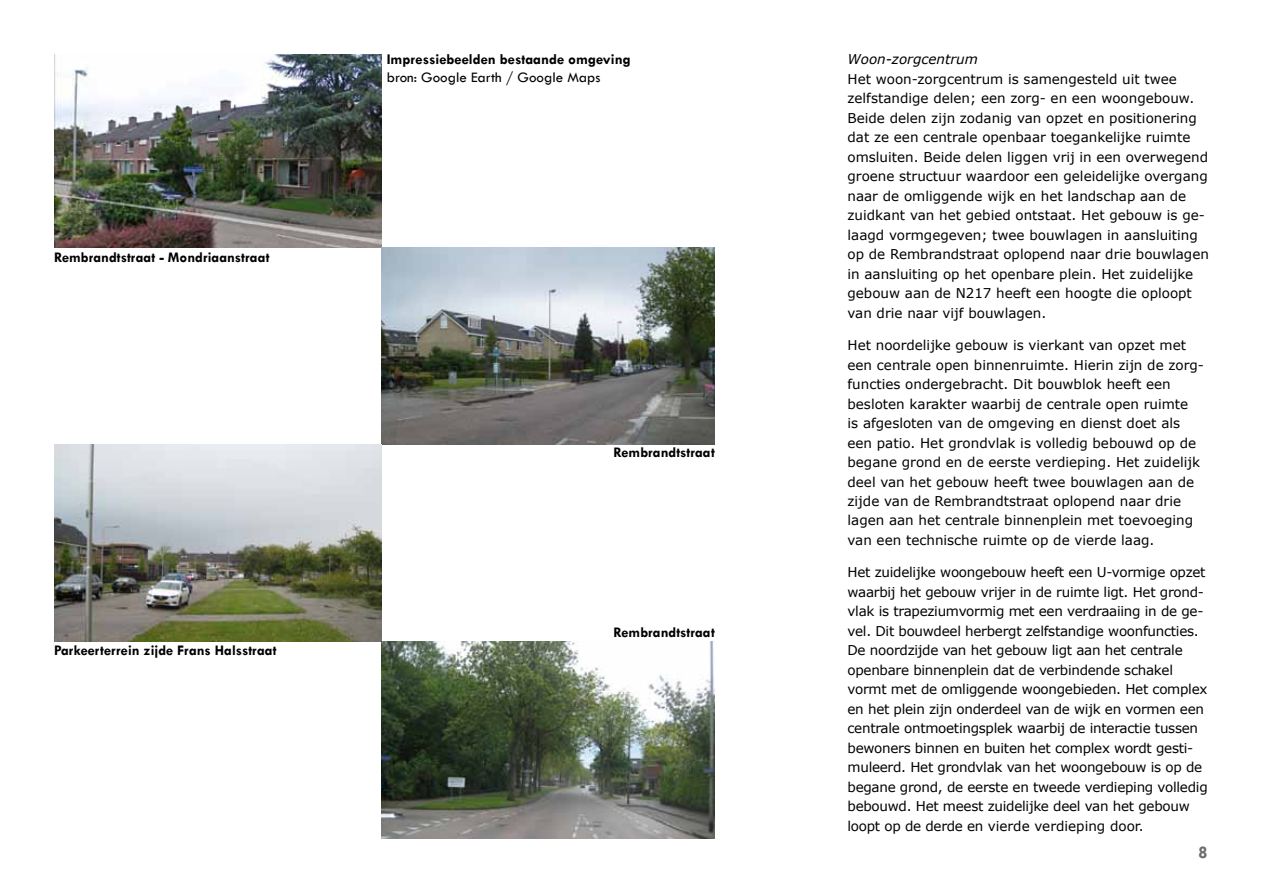
<style>
.page{position:relative;width:1263px;height:893px;background:#fff}
.page>*{position:absolute;margin:0;border:0;box-sizing:border-box;transform-origin:0 0}
.t1{font:700 18px "Tw Cen";color:#6d6e71}
.t2{font:700 15px "Tw Cen";color:#000}
.t3{font:15px "Tw Cen";color:#000}
.t4{font:700 14.7px "Tw Cen";color:#000}
.t5{font:13.5px/19.5px "Verdana";color:#000}
.t6{font:13.5px/19.5px "Verdana";letter-spacing:-.02em;color:#000}
.t7{font:italic 13.5px "Verdana";color:#000}
</style>
<div class="page">
<img style="left:54px;top:54px;width:327px;height:194px">
<img style="left:381px;top:248px;width:334px;height:196px">
<img style="left:54px;top:444px;width:327px;height:198px">
<img style="left:381px;top:642px;width:334px;height:197px">
<p class="t4" style="left:54px;top:249px;width:217px">Rembrandtstraat - Mondriaanstraat</p>
<p class="t4" style="left:54px;top:642px;width:224px">Parkeerterrein zijde Frans Halsstraat</p>
<p class="t2" style="left:387px;top:51px;width:245px">Impressiebeelden bestaande omgeving</p>
<p class="t3" style="left:387px;top:69px;width:215px">bron: Google Earth / Google Maps</p>
<p class="t4" style="left:613px;top:443px;width:103px">Rembrandtstraat</p>
<p class="t4" style="left:613px;top:623px;width:103px">Rembrandtstraat</p>
<p class="t7" style="left:847px;top:50px;width:132px">Woon-zorgcentrum</p>
<p class="t5" style="left:847px;top:69px;width:363px">Het woon-zorgcentrum is samengesteld uit twee zelfstandige delen; een zorg- en een woongebouw.<br>Beide delen zijn zodanig van opzet en positionering dat ze een centrale openbaar toegankelijke ruimte omsluiten. Beide delen liggen vrij in een overwegend groene structuur waardoor een geleidelijke overgang naar de omliggende wijk en het landschap aan de zuidkant van het gebied ontstaat. Het gebouw is ge&shy;laagd vormgegeven; twee bouwlagen in aansluiting op de Rembrandstraat oplopend naar drie bouwlagen in aansluiting op het openbare plein. Het zuidelijke gebouw aan de N217 heeft een hoogte die oploopt van drie naar vijf bouwlagen.</p>
<p class="t5" style="left:847px;top:335px;width:358px">Het noordelijke gebouw is vierkant van opzet met een centrale open binnenruimte. Hierin zijn de zorg&shy;functies ondergebracht. Dit bouwblok heeft een besloten karakter waarbij de centrale open ruimte<br>is afgesloten van de omgeving en dienst doet als een patio. Het grondvlak is volledig bebouwd op de begane grond en de eerste verdieping. Het zuidelijk deel van het gebouw heeft twee bouwlagen aan de zijde van de Rembrandtstraat oplopend naar drie lagen aan het centrale binnenplein met toevoeging van een technische ruimte op de vierde laag.</p>
<p class="t6" style="left:847px;top:562px;width:362px">Het zuidelijke woongebouw heeft een U-vormige opzet waarbij het gebouw vrijer in de ruimte ligt. Het grond&shy;vlak is trapeziumvormig met een verdraaiing in de ge&shy;vel. Dit bouwdeel herbergt zelfstandige woonfuncties.<br>De noordzijde van het gebouw ligt aan het centrale openbare binnenplein dat de verbindende schakel vormt met de omliggende woongebieden. Het complex en het plein zijn onderdeel van de wijk en vormen een centrale ontmoetingsplek waarbij de interactie tussen bewoners binnen en buiten het complex wordt gesti&shy;muleerd. Het grondvlak van het woongebouw is op de begane grond, de eerste en tweede verdieping volledig bebouwd. Het meest zuidelijke deel van het gebouw loopt op de derde en vierde verdieping door.</p>
<h1 class="t1" style="left:1198px;top:842px;width:11px">8</h1>
</div>
